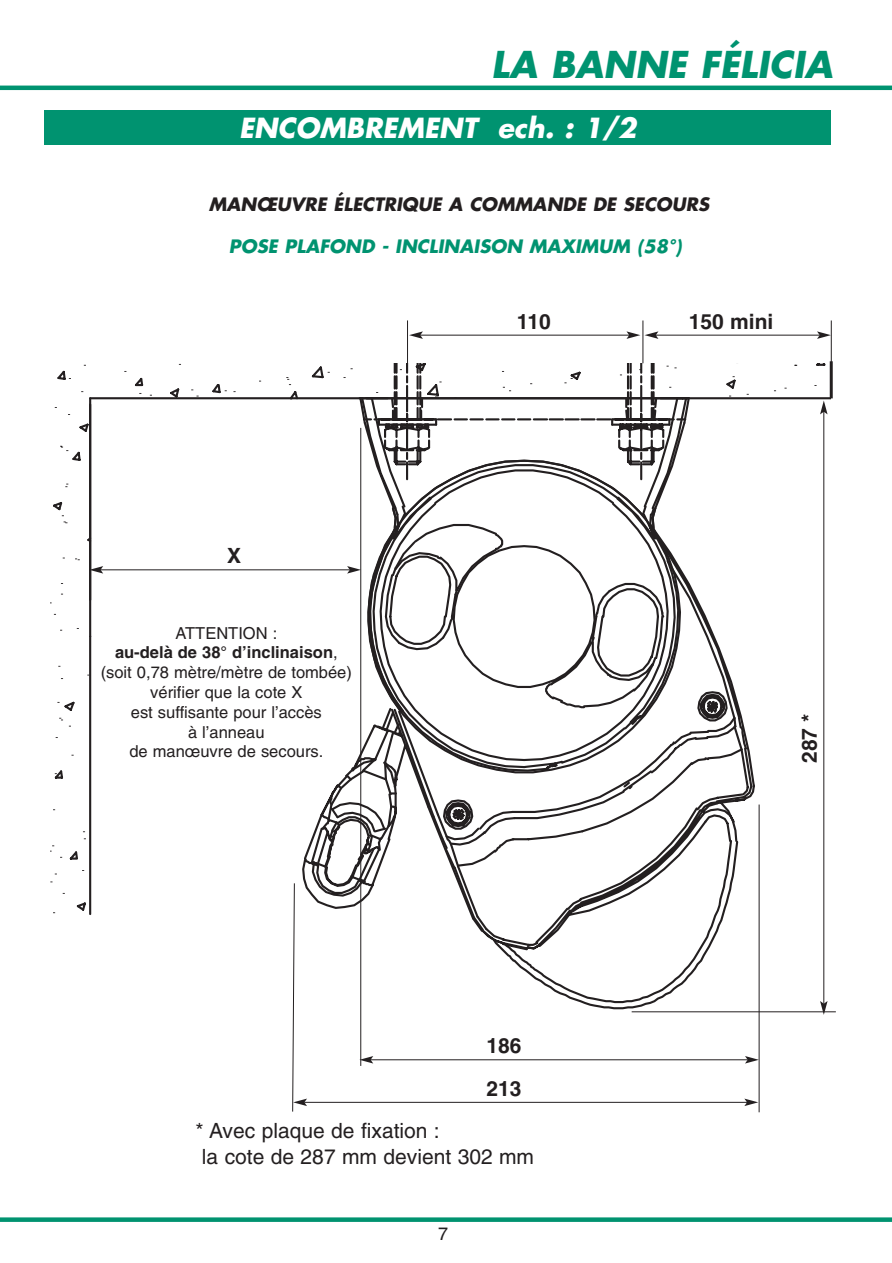
<style>
.page{position:relative;width:892px;height:1263px;background:#fff}
.page>*{position:absolute;margin:0;border:0;box-sizing:border-box;transform-origin:0 0}
.t1{font:italic 700 36px "Futura";color:#009370}
.t2{font:italic 700 27px "Futura";color:#fff}
.t3{font:21px/25.2px "Helvetica";color:#231f20}
.t4{font:700 21px "Helvetica";color:#231f20}
.t5{font:italic 700 18px "Futura";color:#231f20}
.t6{font:italic 700 18px "Futura";color:#009370}
.t7{font:18px "Helvetica";color:#231f20}
.t8{font:16.5px/19.8px "Helvetica";color:#231f20;text-align:center}
.s1{font-weight:700}
</style>
<div class="page">
<hr style="left:0;top:86px;width:892px;height:4px;background:#009370">
<svg style="left:1px;top:1217px;width:891px;height:4px;background:#1a9e7e"></svg>
<div style="left:44px;top:111px;width:787px;height:34px;background:#009370"></div>
<svg style="left:51px;top:363px;width:779px;height:549px"></svg>
<svg style="left:65px;top:483px;width:3px;height:4px"></svg>
<svg style="left:191px;top:389px;width:8px;height:7px"></svg>
<svg style="left:51px;top:402px;width:6px;height:6px"></svg>
<svg style="left:62px;top:515px;width:5px;height:8px"></svg>
<svg style="left:51px;top:737px;width:7px;height:2px"></svg>
<svg style="left:51px;top:845px;width:3px;height:6px"></svg>
<svg style="left:794px;top:363px;width:10px;height:3px"></svg>
<svg style="left:152px;top:363px;width:16px;height:1px"></svg>
<svg style="left:60px;top:446px;width:8px;height:5px"></svg>
<svg style="left:59px;top:717px;width:4px;height:3px"></svg>
<svg style="left:51px;top:768px;width:6px;height:6px"></svg>
<hr style="left:89px;top:398px;width:2px;height:516px;background:#231f20">
<hr style="left:90px;top:397px;width:740px;height:2px;background:#231f20">
<hr style="left:631px;top:1011px;width:204px;height:1px;background:#231f20">
<hr style="left:823px;top:412px;width:1px;height:591px;background:#231f20">
<svg style="left:820px;top:400px;width:7px;height:14px"></svg>
<svg style="left:820px;top:1001px;width:7px;height:13px"></svg>
<hr style="left:420px;top:335px;width:209px;height:1px;background:#231f20">
<svg style="left:409px;top:331px;width:14px;height:8px"></svg>
<hr style="left:642px;top:320px;width:1px;height:43px;background:#231f20">
<hr style="left:656px;top:335px;width:163px;height:1px;background:#231f20">
<svg style="left:817px;top:331px;width:13px;height:8px"></svg>
<svg style="left:626px;top:331px;width:32px;height:8px"></svg>
<hr style="left:830px;top:320px;width:1px;height:43px;background:#231f20">
<hr style="left:829px;top:361px;width:3px;height:37px;background:#231f20">
<hr style="left:407px;top:320px;width:1px;height:43px;background:#231f20">
<hr style="left:101px;top:569px;width:249px;height:1px;background:#231f20">
<svg style="left:286px;top:363px;width:473px;height:749px"></svg>
<svg style="left:91px;top:566px;width:12px;height:7px"></svg>
<h1 class="t1" style="left:491px;top:48px;width:343px">LA BANNE FÉLICIA</h1>
<h2 class="t2" style="left:239px;top:116px;width:399px">ENCOMBREMENT ech. : 1/2</h2>
<p class="t5" style="left:209px;top:196px;width:502px">MANŒUVRE ÉLECTRIQUE A COMMANDE DE SECOURS</p>
<p class="t6" style="left:229px;top:238px;width:454px">POSE PLAFOND - INCLINAISON MAXIMUM (58°)</p>
<p class="t4" style="left:227px;top:548px;width:16px">X</p>
<p class="t8" style="left:101px;top:624px;width:253px">ATTENTION :<br><span class="s1">au-delà de 38° d’inclinaison</span>, (soit 0,78 mètre/mètre de tombée) vérifier que la cote X<br>est suffisante pour l’accès<br>à l’anneau<br>de manœuvre de secours.</p>
<p class="t4" style="left:517px;top:313px;width:35px">110</p>
<p class="t4" style="left:688px;top:313px;width:86px">150 mini</p>
<p class="t4" style="left:801px;top:763px;width:51px;rotate:-90deg">287 *</p>
<p class="t4" style="left:486px;top:1038px;width:37px">186</p>
<p class="t4" style="left:486px;top:1080px;width:37px">213</p>
<p class="t3" style="left:202px;top:1120px;width:333px;text-indent:-6px">* Avec plaque de fixation :<br>la cote de 287 mm devient 302 mm</p>
<p class="t7" style="left:438px;top:1227px;width:12px">7</p>
</div>
